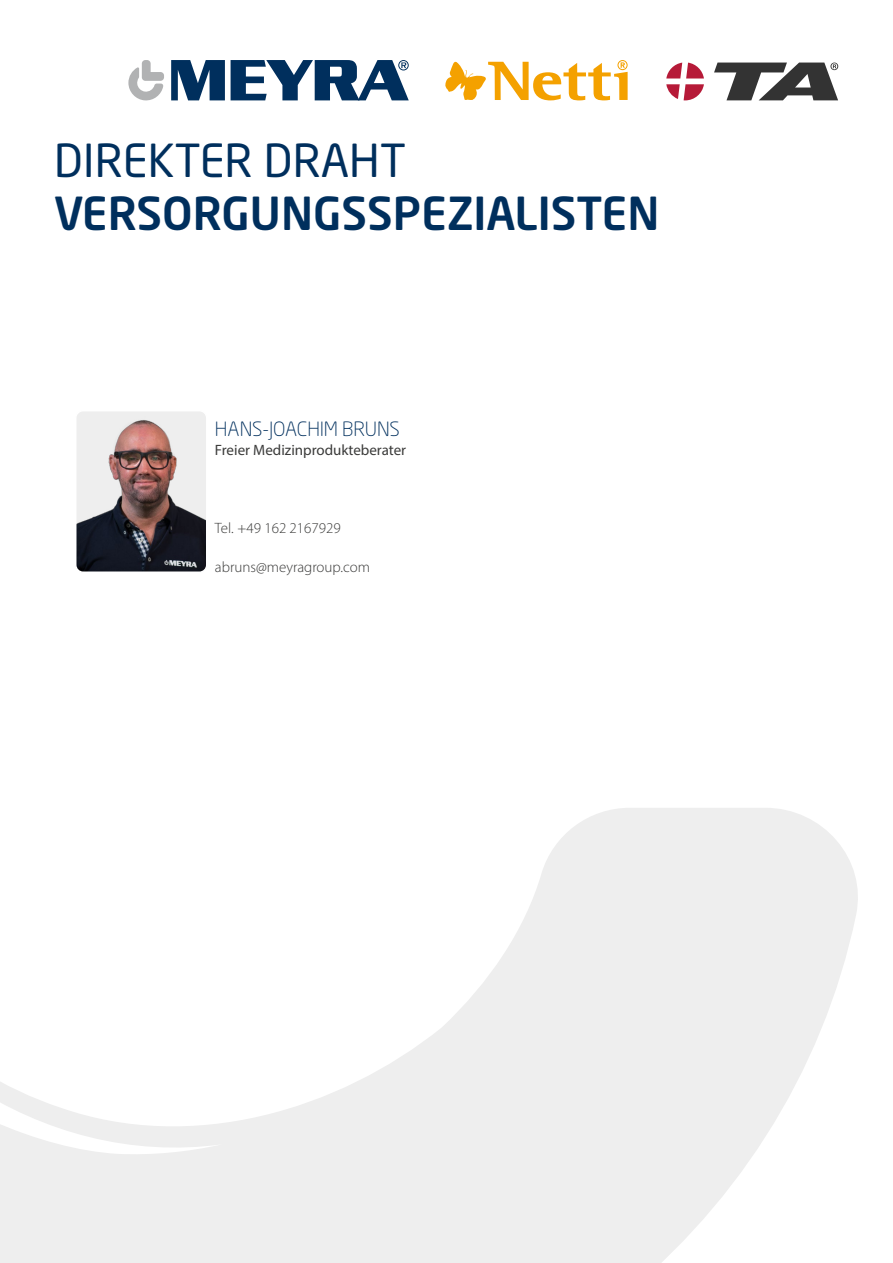
<style>
.page{position:relative;width:893px;height:1263px;background:#fff}
.page>*{position:absolute;margin:0;border:0;box-sizing:border-box;transform-origin:0 0}
.t1{font:500 45px "Neo Sans Std";color:#002f5d}
.t2{font:45px "Neo Sans Std";color:#002f5d}
.t3{font:300 19.5px "Neo Sans Std";letter-spacing:-.01em;color:#002f5d}
.t4{font:300 15px "Myriad Pro";color:#3b3b3a}
.t5{font:15px "Myriad Pro";color:#3b3b3a}
</style>
<div class="page">
<svg style="left:0;top:808px;width:858px;height:455px;fill:#eee"></svg>
<svg style="left:171px;top:60px;width:54px;height:40px"></svg>
<svg style="left:128px;top:60px;width:36px;height:41px"></svg>
<svg style="left:231px;top:60px;width:178px;height:40px"></svg>
<svg style="left:445px;top:60px;width:183px;height:41px"></svg>
<svg style="left:666px;top:63px;width:38px;height:15px"></svg>
<svg style="left:666px;top:84px;width:38px;height:16px"></svg>
<svg style="left:714px;top:63px;width:124px;height:37px"></svg>
<img style="left:78px;top:413px;width:126px;height:157px">
<div style="left:75px;top:410px;width:132px;height:163px;border:2px solid #fff;border-radius:7px"></div>
<h1 class="t2" style="left:54px;top:133px;width:354px">DIREKTER DRAHT</h1>
<h1 class="t1" style="left:54px;top:185px;width:607px">VERSORGUNGSSPEZIALISTEN</h1>
<h2 class="t3" style="left:215px;top:417px;width:186px">HANS-JOACHIM BRUNS</h2>
<p class="t5" style="left:215px;top:441px;width:193px">Freier Medizinprodukteberater</p>
<p class="t4" style="left:215px;top:520px;width:127px">Tel. +49 162 2167929</p>
<p class="t4" style="left:215px;top:559px;width:157px">abruns@meyragroup.com</p>
</div>
